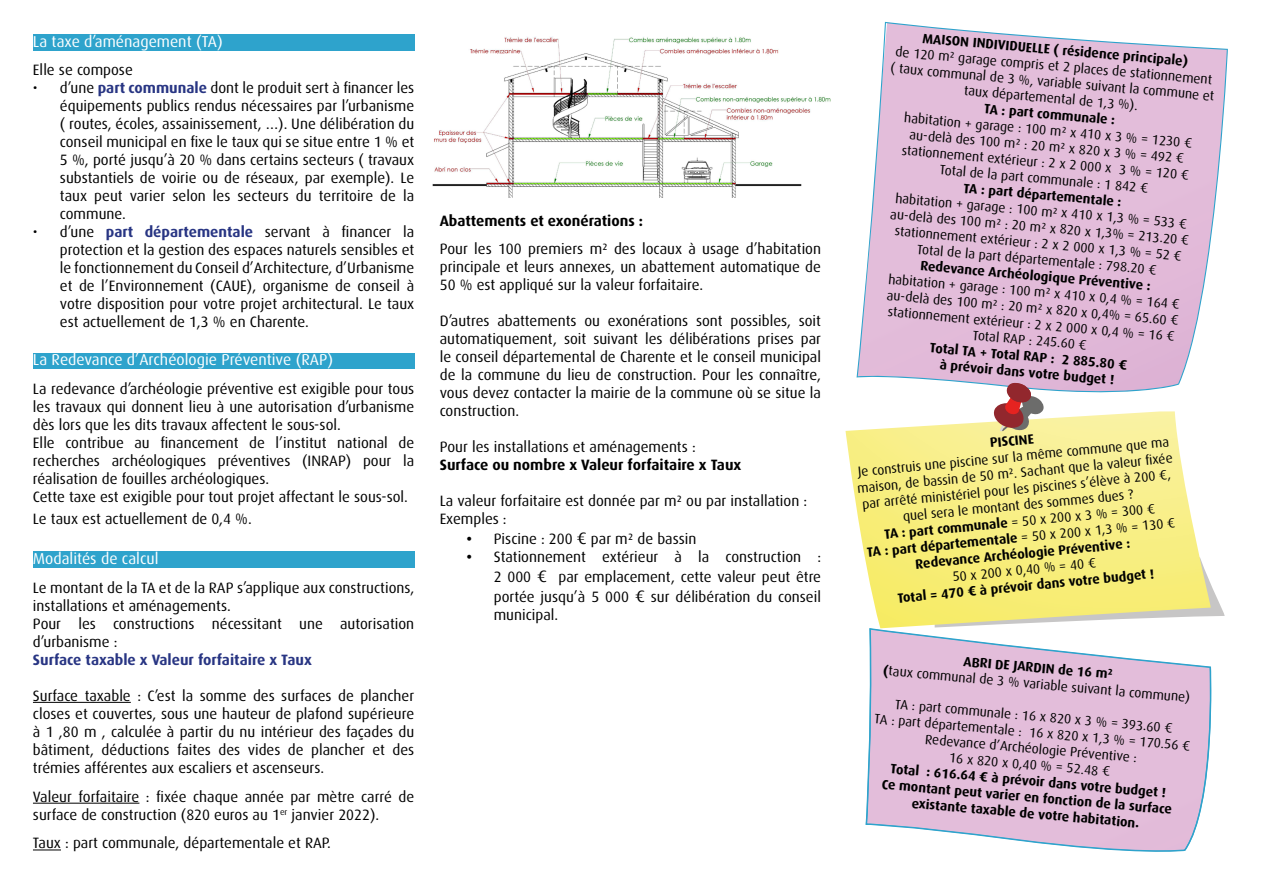
<style>
.page{position:relative;width:1263px;height:893px;background:#fff}
.page>*{position:absolute;margin:0;border:0;box-sizing:border-box;transform-origin:0 0}
.t1{font:15.75px "Dax";color:#fff}
.t2{font:15px/18px "Dax";color:#000;text-align:justify}
.t3{font:700 15px "Dax";color:#000}
.t4{font:700 15px "Dax";color:#283583}
.t5{font:13.5px/16.2px "Dax";color:#000;text-align:center}
.t6{font:700 13.5px "Dax";color:#000}
.s1{font-weight:700;color:#283583}
.s2{font-family:"Dax Wide";font-size:16.5px}
.s3{font-weight:700}
.s4{font-family:"Dax Wide"}
.s5{font-family:"Dax Wide";font-weight:700}
</style>
<div class="page">
<div style="left:33px;top:34px;width:381px;height:16px;background:#2ea3cc"></div>
<div style="left:33px;top:353px;width:381px;height:16px;background:#2ea3cc"></div>
<div style="left:33px;top:552px;width:381px;height:16px;background:#2ea3cc"></div>
<hr style="left:33px;top:702px;width:98px;height:1px;background:#000">
<hr style="left:33px;top:803px;width:106px;height:1px;background:#000">
<svg style="left:33px;top:850px;width:28px;height:1px"></svg>
<svg style="left:856px;top:22px;width:372px;height:371px;background:#e4c4de"></svg>
<svg style="left:866px;top:628px;width:346px;height:224px;fill:#e3bdda"></svg>
<svg style="left:1211px;top:585px;width:14px;height:32px"></svg>
<svg style="left:845px;top:411px;width:366px;height:217px;background:#f7f097"></svg>
<svg style="left:992px;top:383px;width:53px;height:48px"></svg>
<img style="left:432px;top:36px;width:399px;height:161px">
<p class="t1" style="left:33px;top:32px;width:191px">La taxe d’aménagement (TA)</p>
<p class="t2" style="left:33px;top:61px;width:101px">Elle se compose</p>
<p class="t2" style="left:60px;top:79px;width:356px;text-indent:-27px">• d’une <span class="s1">part communale</span> dont le produit sert à financer les équipements publics rendus nécessaires par l’urbanisme ( routes, écoles, assainissement, …). Une délibération du conseil municipal en fixe le taux qui se situe entre 1 % et 5 %, porté jusqu’à 20 % dans certains secteurs ( travaux substantiels de voirie ou de réseaux, par exemple). Le taux peut varier selon les secteurs du territoire de la commune.</p>
<p class="t2" style="left:60px;top:223px;width:356px;text-indent:-27px">• d’une <span class="s1">part départementale</span> servant à financer la protection et la gestion des espaces naturels sensibles et le fonctionnement du Conseil d’Architecture, d’Urbanisme et de l’Environnement (CAUE), organisme de conseil à votre disposition pour votre projet architectural. Le taux est actuellement de 1,3 % en Charente.</p>
<p class="t1" style="left:33px;top:351px;width:302px">La Redevance d’Archéologie Préventive (RAP)</p>
<p class="t2" style="left:33px;top:380px;width:383px;text-align:left">La redevance d’archéologie préventive est exigible pour tous les travaux qui donnent lieu à une autorisation d’urbanisme dès lors que les dits travaux affectent le sous-sol.<br>Elle contribue au financement de l’institut national de recherches archéologiques préventives (INRAP) pour la réalisation de fouilles archéologiques.<br>Cette taxe est exigible pour tout projet affectant le sous-sol.</p>
<p class="t2" style="left:33px;top:509px;width:220px">Le taux est actuellement de 0,4 %.</p>
<p class="t1" style="left:33px;top:550px;width:127px">Modalités de calcul</p>
<p class="t2" style="left:33px;top:579px;width:383px;text-align:left">Le montant de la TA et de la RAP s’applique aux constructions, installations et aménagements.<br>Pour les constructions nécessitant une autorisation d’urbanisme :</p>
<p class="t4" style="left:33px;top:651px;width:280px">Surface taxable x Valeur forfaitaire x Taux</p>
<p class="t2" style="left:33px;top:687px;width:383px">Surface taxable : C’est la somme des surfaces de plancher closes et couvertes, sous une hauteur de plafond supérieure à 1 ,80 m , calculée à partir du nu intérieur des façades du bâtiment, déductions faites des vides de plancher et des trémies afférentes aux escaliers et ascenseurs.</p>
<p class="t2" style="left:33px;top:788px;width:383px">Valeur forfaitaire : fixée chaque année par mètre carré de surface de construction (820 euros au 1<sup>er</sup> janvier 2022).</p>
<p class="t2" style="left:33px;top:834px;width:299px">Taux : part communale, départementale et RAP.</p>
<p class="t3" style="left:440px;top:212px;width:205px">Abattements et exonérations :</p>
<p class="t2" style="left:440px;top:240px;width:383px">Pour les 100 premiers m² des locaux à usage d’habitation principale et leurs annexes, un abattement automatique de 50 % est appliqué sur la valeur forfaitaire.</p>
<p class="t2" style="left:440px;top:312px;width:383px">D’autres abattements ou exonérations sont possibles, soit automatiquement, soit suivant les délibérations prises par le conseil départemental de Charente et le conseil municipal de la commune du lieu de construction. Pour les connaître, vous devez contacter la mairie de la commune où se situe la construction.</p>
<p class="t2" style="left:440px;top:438px;width:257px">Pour les installations et aménagements :</p>
<p class="t3" style="left:440px;top:457px;width:303px">Surface ou nombre x Valeur forfaitaire x Taux</p>
<p class="t2" style="left:440px;top:492px;width:369px">La valeur forfaitaire est donnée par m² ou par installation :<br>Exemples :</p>
<p class="t2" style="left:467px;top:530px;width:231px">• Piscine : 200 <span class="s2">¤</span> par m² de bassin</p>
<p class="t2" style="left:494px;top:547px;width:329px;line-height:19.8px;text-indent:-27px">• Stationnement extérieur à la construction :<br>2 000 <span class="s2">¤</span> par emplacement, cette valeur peut être portée jusqu’à 5 000 <span class="s2">¤</span> sur délibération du conseil</p>
<p class="t2" style="left:494px;top:606px;width:66px">municipal.</p>
<p class="t6" style="left:923px;top:30px;width:268px;rotate:5deg">MAISON INDIVIDUELLE ( résidence principale)</p>
<p class="t5" style="left:893px;top:44px;width:326px;rotate:5deg">de 120 m² garage compris et 2 places de stationnement ( taux communal de 3 %, variable suivant la commune et taux départemental de 1,3 %).</p>
<p class="t5" style="left:901px;top:93px;width:301px;rotate:5deg"><span class="s3">TA : part communale :<br></span>habitation + garage : 100 m² x 410 x 3 % = 1230 <span class="s4">¤ </span>au-delà des 100 m² : 20 m² x 820 x 3 % = 492 <span class="s4">¤ </span>stationnement extérieur : 2 x 2 000 x 3 % = 120 <span class="s4">¤ </span>Total de la part communale : 1 842 <span class="s4">¤<br></span><span class="s3">TA : part départementale :<br></span>habitation + garage : 100 m² x 410 x 1,3 % = 533 <span class="s4">¤ </span>au-delà des 100 m² : 20 m² x 820 x 1,3% = 213.20 <span class="s4">¤ </span>stationnement extérieur : 2 x 2 000 x 1,3 % = 52 <span class="s4">¤ </span>Total de la part départementale : 798.20 <span class="s4">¤ </span><span class="s3">Redevance Archéologique Préventive :<br></span>habitation + garage : 100 m² x 410 x 0,4 % = 164 <span class="s4">¤ </span>au-delà des 100 m² : 20 m² x 820 x 0,4% = 65.60 <span class="s4">¤ </span>stationnement extérieur : 2 x 2 000 x 0,4 % = 16 <span class="s4">¤ </span>Total RAP : 245.60 <span class="s4">¤<br></span><span class="s3">Total TA + Total RAP : 2 885.80</span> <span class="s5">¤<br></span><span class="s3">à prévoir dans votre budget !</span></p>
<p class="t6" style="left:989px;top:435px;width:45px;rotate:-5deg">PISCINE</p>
<p class="t5" style="left:855px;top:463px;width:318px;rotate:-5deg">Je construis une piscine sur la même commune que ma maison, de bassin de 50 m². Sachant que la valeur fi xée par arrêté ministériel pour les piscines s’élève à 200 <span class="s4">¤</span>, quel sera le montant des sommes dues ?<br><span class="s3">TA : part communale</span> = 50 x 200 x 3 % = 300 <span class="s4">¤<br></span><span class="s3">TA : part départementale</span> = 50 x 200 x 1,3 % = 130 <span class="s4">¤ </span><span class="s3">Redevance Archéologie Préventive :<br></span>50 x 200 x 0,40 % = 40 <span class="s4">¤<br></span><span class="s3">Total = 470</span> <span class="s5">¤</span> <span class="s3">à prévoir dans votre budget !</span></p>
<p class="t5" style="left:885px;top:646px;width:309px;rotate:5deg"><span class="s3">ABRI DE JARDIN de 16 m²<br>(</span>taux communal de 3 % variable suivant la commune)</p>
<p class="t5" style="left:877px;top:694px;width:318px;rotate:5deg">TA : part communale : 16 x 820 x 3 % = 393.60 <span class="s4">¤<br></span>TA : part départementale : 16 x 820 x 1,3 % = 170.56 <span class="s4">¤ </span>Redevance d’Archéologie Préventive :<br>16 x 820 x 0,40 % = 52.48 <span class="s4">¤<br></span><span class="s3">Total : 616.64</span> <span class="s5">¤</span> <span class="s3">à prévoir dans votre budget !<br>Ce montant peut varier en fonction de la surface existante taxable de votre habitation.</span></p>
</div>
